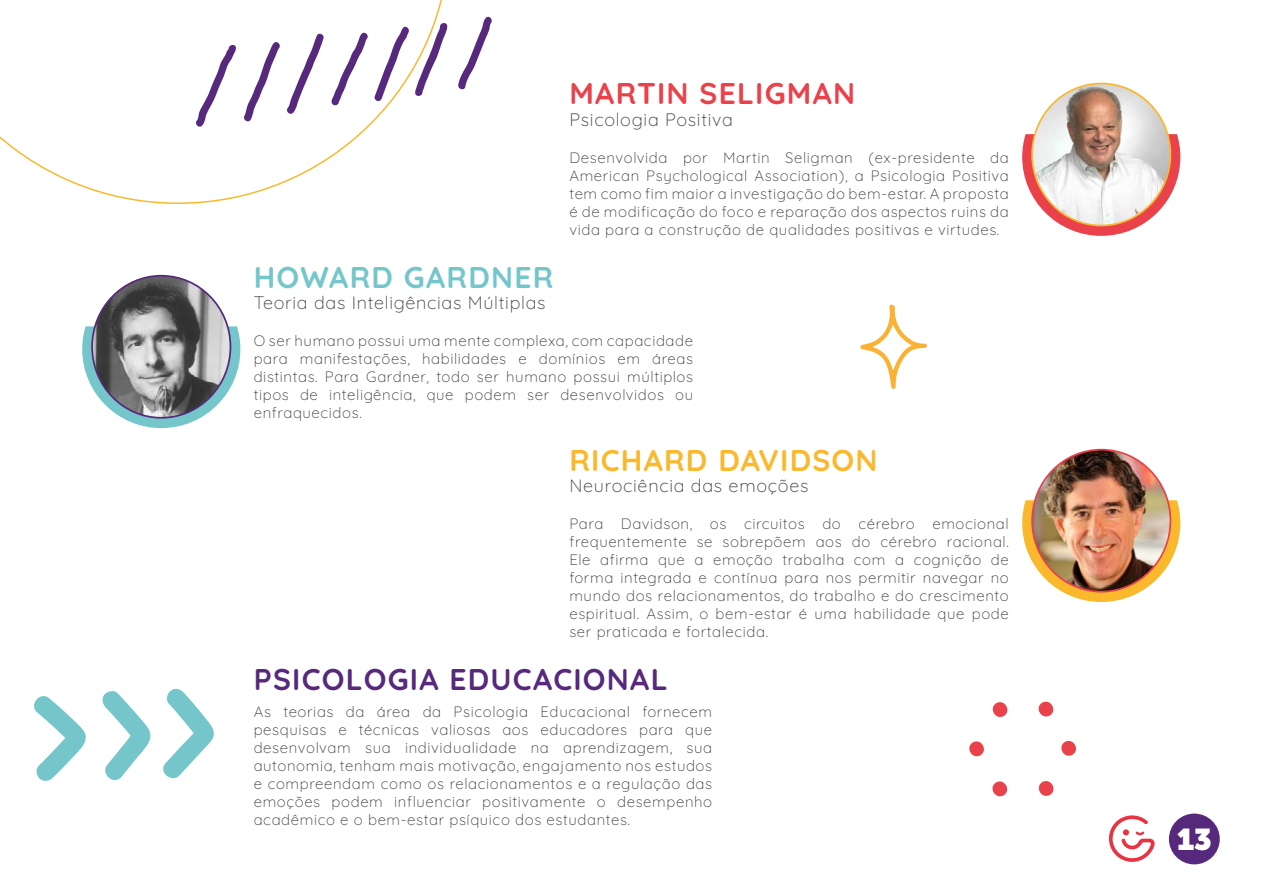
<style>
.page{position:relative;width:1263px;height:893px;background:#fff}
.page>*{position:absolute;margin:0;border:0;box-sizing:border-box;transform-origin:0 0}
.t1{font:300 30px "Quicksand";letter-spacing:.04em;color:#56297c}
.t2{font:300 30px "Quicksand";letter-spacing:.04em;color:#fab82d}
.t3{font:300 30px "Quicksand";letter-spacing:.04em;color:#e9424b}
.t4{font:300 30px "Quicksand";letter-spacing:.04em;color:#74c6ca}
.t5{font:900 30px "Museo Sans Display";color:#fff}
.t6{font:300 18px "Quicksand";letter-spacing:.04em;color:#3c3c3b}
.t7{font:300 15px/18px "Quicksand";letter-spacing:.04em;color:#3c3c3b;text-align:justify}
</style>
<div class="page">
<div style="left:1169px;top:814px;width:51px;height:50px;background:#56297c;border-radius:50%"></div>
<svg style="left:1108px;top:815px;width:47px;height:47px"></svg>
<svg style="left:0;top:0;width:448px;height:204px"></svg>
<svg style="left:1022px;top:134px;width:158px;height:102px"></svg>
<svg style="left:1022px;top:500px;width:158px;height:102px"></svg>
<svg style="left:82px;top:326px;width:158px;height:102px"></svg>
<img style="left:1032px;top:83px;width:138px;height:143px">
<img style="left:1032px;top:450px;width:138px;height:142px">
<img style="left:92px;top:276px;width:138px;height:142px">
<svg style="left:34px;top:696px;width:52px;height:85px"></svg>
<svg style="left:102px;top:691px;width:49px;height:89px"></svg>
<svg style="left:163px;top:688px;width:51px;height:91px"></svg>
<svg style="left:860px;top:305px;width:67px;height:84px"></svg>
<svg style="left:194px;top:44px;width:42px;height:85px"></svg>
<svg style="left:242px;top:31px;width:83px;height:93px"></svg>
<svg style="left:331px;top:22px;width:116px;height:84px"></svg>
<svg style="left:458px;top:16px;width:34px;height:74px"></svg>
<svg style="left:992px;top:702px;width:16px;height:15px"></svg>
<svg style="left:969px;top:741px;width:15px;height:16px"></svg>
<svg style="left:992px;top:781px;width:16px;height:16px"></svg>
<svg style="left:1038px;top:781px;width:16px;height:15px"></svg>
<svg style="left:1061px;top:740px;width:15px;height:16px"></svg>
<svg style="left:1038px;top:701px;width:16px;height:16px"></svg>
<h1 class="t3" style="left:569px;top:71px;width:287px">MARTIN SELIGMAN</h1>
<p class="t6" style="left:569px;top:106px;width:165px">Psicologia Positiva</p>
<h1 class="t4" style="left:254px;top:254px;width:301px">HOWARD GARDNER</h1>
<p class="t6" style="left:254px;top:289px;width:293px">Teoria das Inteligências Múltiplas</p>
<p class="t7" style="left:569px;top:147px;width:441px">Desenvolvida por Martin Seligman (ex-presidente da American Psychological Association), a Psicologia Positiva tem como fim maior a investigação do bem-estar. A proposta é de modificação do foco e reparação dos aspectos ruins da vida para a construção de qualidades positivas e virtudes.</p>
<p class="t7" style="left:254px;top:330px;width:441px">O ser humano possui uma mente complexa, com capacidade para manifestações, habilidades e domínios em áreas distintas. Para Gardner, todo ser humano possui múltiplos tipos de inteligência, que podem ser desenvolvidos ou enfraquecidos.</p>
<h1 class="t2" style="left:569px;top:437px;width:310px">RICHARD DAVIDSON</h1>
<p class="t6" style="left:569px;top:472px;width:241px">Neurociência das emoções</p>
<p class="t7" style="left:569px;top:513px;width:441px">Para Davidson, os circuitos do cérebro emocional frequentemente se sobrepõem aos do cérebro racional.<br>Ele afirma que a emoção trabalha com a cognição de forma integrada e contínua para nos permitir navegar no mundo dos relacionamentos, do trabalho e do crescimento espiritual. Assim, o bem-estar é uma habilidade que pode ser praticada e fortalecida.</p>
<h1 class="t1" style="left:254px;top:656px;width:415px">PSICOLOGIA EDUCACIONAL</h1>
<p class="t7" style="left:254px;top:701px;width:460px">As teorias da área da Psicologia Educacional fornecem pesquisas e técnicas valiosas aos educadores para que desenvolvam sua individualidade na aprendizagem, sua autonomia, tenham mais motivação, engajamento nos estudos e compreendam como os relacionamentos e a regulação das emoções podem influenciar positivamente o desempenho acadêmico e o bem-estar psíquico dos estudantes.</p>
<h1 class="t5" style="left:1177px;top:822px;width:36px">13</h1>
</div>
